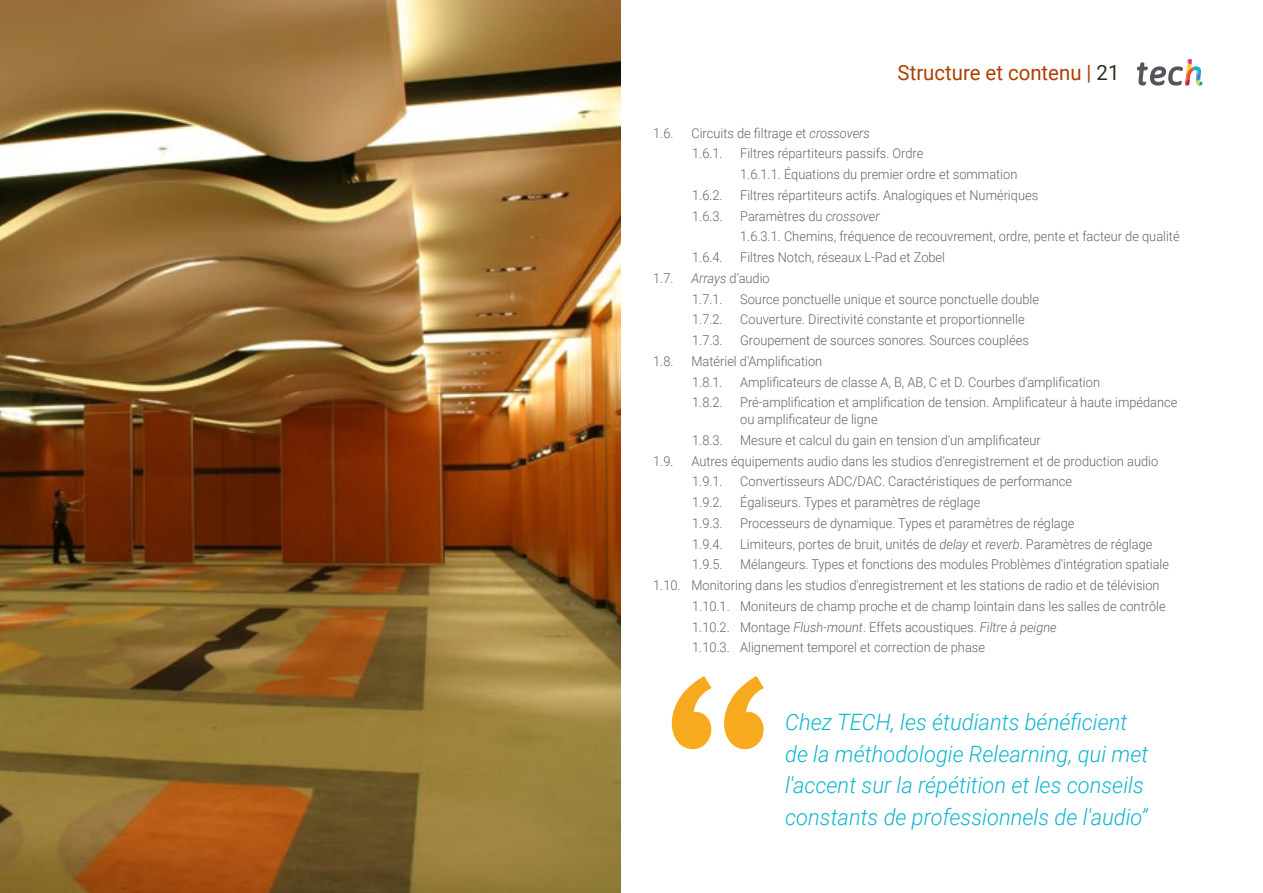
<style>
.page{position:relative;width:1263px;height:893px;background:#fff}
.page>*{position:absolute;margin:0;border:0;box-sizing:border-box;transform-origin:0 0}
.t1{font:italic 300 22.5px/31.5px "Roboto";color:#0fb6cf}
.t2{font:21px "Roboto";color:#ae4000}
.t3{font:300 13.5px/20.7px "Roboto";color:#61646a;scale:.95 1}
.t4{font:300 13.5px "Roboto";color:#61646a;scale:.94 1}
.s1{color:#312e20}
.s2{font-style:italic}
</style>
<div class="page">
<img style="left:0;top:0;width:621px;height:893px">
<svg style="left:672px;top:676px;width:92px;height:73px"></svg>
<svg style="left:1137px;top:59px;width:65px;height:27px"></svg>
<h2 class="t2" style="left:898px;top:57px;width:223px">Structure et contenu | <span class="s1">21</span></h2>
<p class="t3" style="left:653px;top:122px;width:23px">1.6.</p>
<p class="t3" style="left:691px;top:122px;width:189px">Circuits de filtrage et <span class="s2">crossovers<br></span>1.6.1.</p>
<p class="t3" style="left:740px;top:143px;width:293px">Filtres répartiteurs passifs. Ordre<br>1.6.1.1. Équations du premier ordre et sommation</p>
<p class="t3" style="left:692px;top:184px;width:34px">1.6.2.</p>
<p class="t3" style="left:740px;top:184px;width:315px">Filtres répartiteurs actifs. Analogiques et Numériques</p>
<p class="t3" style="left:692px;top:205px;width:34px">1.6.3.</p>
<p class="t3" style="left:740px;top:205px;width:464px">Paramètres du <span class="s2">crossover<br></span>1.6.3.1. Chemins, fréquence de recouvrement, ordre, pente et facteur de qualité</p>
<p class="t3" style="left:692px;top:247px;width:34px">1.6.4.</p>
<p class="t3" style="left:740px;top:247px;width:217px">Filtres Notch, réseaux L-Pad et Zobel</p>
<p class="t3" style="left:653px;top:267px;width:23px">1.7.</p>
<p class="t3" style="left:691px;top:267px;width:84px"><span class="s2">Arrays</span> d’audio<br>1.7.1.</p>
<p class="t3" style="left:740px;top:288px;width:316px">Source ponctuelle unique et source ponctuelle double</p>
<p class="t3" style="left:692px;top:309px;width:34px">1.7.2.</p>
<p class="t3" style="left:740px;top:309px;width:301px">Couverture. Directivité constante et proportionnelle</p>
<p class="t3" style="left:692px;top:330px;width:34px">1.7.3.</p>
<p class="t3" style="left:740px;top:330px;width:305px">Groupement de sources sonores. Sources couplées</p>
<p class="t3" style="left:653px;top:350px;width:23px">1.8.</p>
<p class="t3" style="left:691px;top:350px;width:139px">Matériel d'Amplification<br>1.8.1.</p>
<p class="t3" style="left:740px;top:371px;width:380px">Amplificateurs de classe A, B, AB, C et D. Courbes d'amplification</p>
<p class="t3" style="left:692px;top:392px;width:34px">1.8.2.</p>
<p class="t3" style="left:740px;top:394px;width:462px;line-height:16.5px">Pré-amplification et amplification de tension. Amplificateur à haute impédance ou amplificateur de ligne</p>
<p class="t3" style="left:692px;top:429px;width:34px">1.8.3.</p>
<p class="t3" style="left:740px;top:429px;width:318px">Mesure et calcul du gain en tension d'un amplificateur</p>
<p class="t3" style="left:653px;top:450px;width:23px">1.9.</p>
<p class="t3" style="left:691px;top:450px;width:493px">Autres équipements audio dans les studios d'enregistrement et de production audio<br>1.9.1.</p>
<p class="t3" style="left:740px;top:471px;width:351px">Convertisseurs ADC/DAC. Caractéristiques de performance</p>
<p class="t3" style="left:692px;top:491px;width:34px">1.9.2.</p>
<p class="t3" style="left:740px;top:491px;width:254px">Égaliseurs. Types et paramètres de réglage</p>
<p class="t3" style="left:692px;top:512px;width:34px">1.9.3.</p>
<p class="t3" style="left:740px;top:512px;width:353px">Processeurs de dynamique. Types et paramètres de réglage</p>
<p class="t3" style="left:692px;top:533px;width:34px">1.9.4.</p>
<p class="t3" style="left:740px;top:533px;width:435px">Limiteurs, portes de bruit, unités de <span class="s2">delay</span> et <span class="s2">reverb</span>. Paramètres de réglage</p>
<p class="t3" style="left:692px;top:554px;width:34px">1.9.5.</p>
<p class="t4" style="left:740px;top:555px;width:458px">Mélangeurs. Types et fonctions des modules Problèmes d'intégration spatiale</p>
<p class="t3" style="left:653px;top:574px;width:535px">1.10. Monitoring dans les studios d'enregistrement et les stations de radio et de télévision</p>
<p class="t3" style="left:692px;top:595px;width:500px">1.10.1. Moniteurs de champ proche et de champ lointain dans les salles de contrôle</p>
<p class="t3" style="left:692px;top:616px;width:385px">1.10.2. Montage <span class="s2">Flush-mount</span>. Effets acoustiques. <span class="s2">Filtre à peigne</span></p>
<p class="t3" style="left:692px;top:637px;width:310px">1.10.3. Alignement temporel et correction de phase</p>
<h1 class="t1" style="left:785px;top:706px;width:365px">Chez TECH, les étudiants bénéficient de la méthodologie Relearning, qui met l'accent sur la répétition et les conseils constants de professionnels de l'audio”</h1>
</div>
